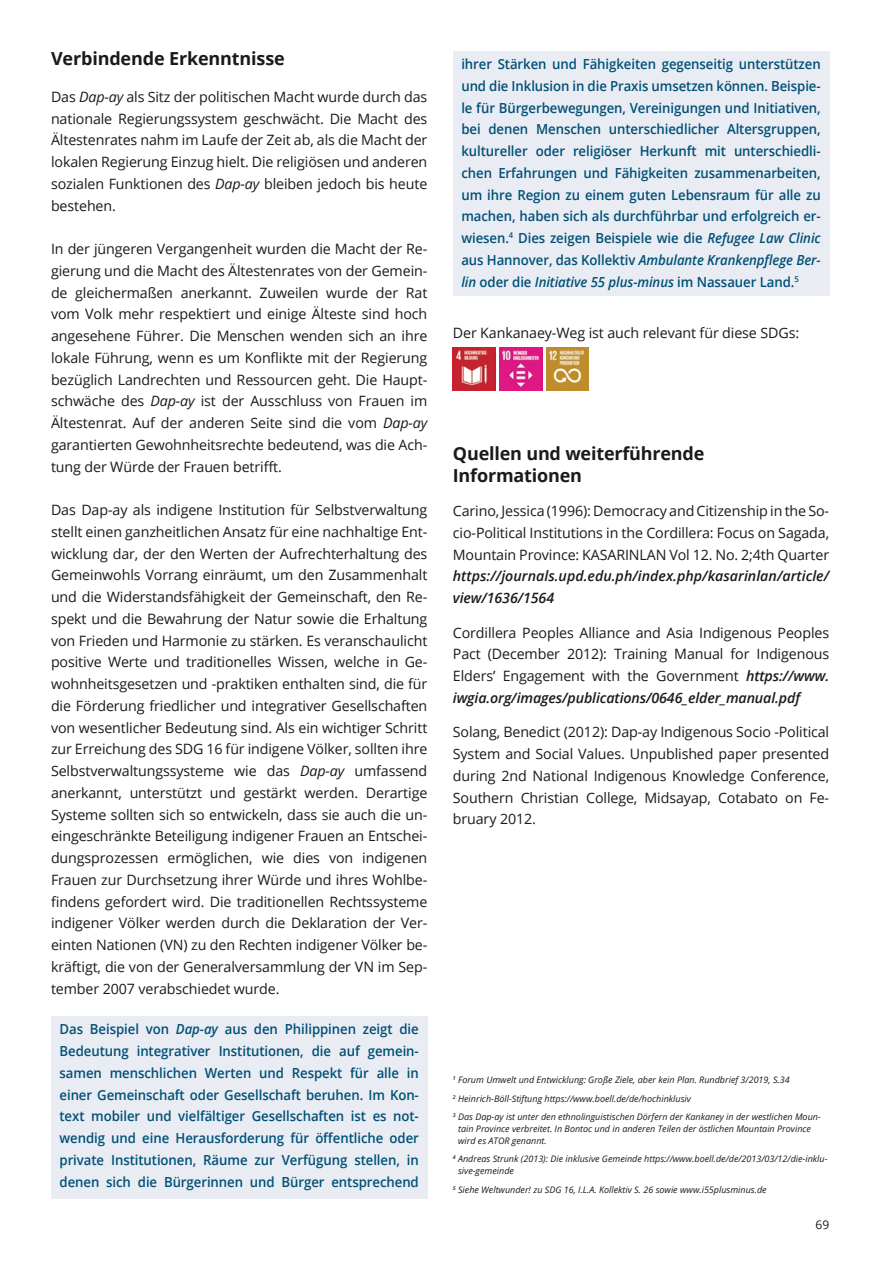
<style>
.page{position:relative;width:893px;height:1263px;background:#fff}
.page>*{position:absolute;margin:0;border:0;box-sizing:border-box;transform-origin:0 0}
.t1{font:700 18px/21.8px "Open Sans";letter-spacing:-.01em;color:#1a1a18}
.t2{font:14.25px/21.8px "Open Sans";letter-spacing:-.01em;color:#1a1a18;text-align:justify}
.t3{font:italic 600 14.25px/21.8px "Open Sans";color:#1a1a18}
.t4{font:600 13.8px/21.8px "Open Sans";letter-spacing:-.005em;color:#005077;text-align:justify;scale:.95 1}
.t5{font:12px "Open Sans";color:#1a1a18}
.t6{font:italic 9px/18.5px "Open Sans";color:#1a1a18}
.s1{font-style:italic}
.s2{font-weight:600;font-style:italic}
</style>
<div class="page">
<img style="left:453px;top:348px;width:42px;height:42px">
<img style="left:500px;top:348px;width:42px;height:42px">
<img style="left:546px;top:348px;width:43px;height:42px">
<div style="left:453px;top:51px;width:376px;height:245px;background:#e9ecf3"></div>
<div style="left:51px;top:1016px;width:376px;height:183px;background:#e9ecf3"></div>
<p class="t1" style="left:51px;top:47px;width:235px">Verbindende Erkenntnisse</p>
<p class="t2" style="left:51px;top:86px;width:378px">Das <span class="s1">Dap-ay</span> als Sitz der politischen Macht wurde durch das nationale Regierungssystem geschwächt. Die Macht des Ältestenrates nahm im Laufe der Zeit ab, als die Macht der lokalen Regierung Einzug hielt. Die religiösen und anderen sozialen Funktionen des <span class="s1">Dap-ay</span> bleiben jedoch bis heute bestehen.</p>
<p class="t2" style="left:51px;top:238px;width:378px">In der jüngeren Vergangenheit wurden die Macht der Re&shy;gierung und die Macht des Ältestenrates von der Gemein&shy;de gleichermaßen anerkannt. Zuweilen wurde der Rat vom Volk mehr respektiert und einige Älteste sind hoch angesehene Führer. Die Menschen wenden sich an ihre lokale Führung, wenn es um Konflikte mit der Regierung bezüglich Landrechten und Ressourcen geht. Die Haupt&shy;schwäche des <span class="s1">Dap-ay</span> ist der Ausschluss von Frauen im Ältestenrat. Auf der anderen Seite sind die vom <span class="s1">Dap-ay </span>garantierten Gewohnheitsrechte bedeutend, was die Ach&shy;tung der Würde der Frauen betrifft.</p>
<p class="t2" style="left:51px;top:499px;width:378px">Das Dap-ay als indigene Institution für Selbstverwaltung stellt einen ganzheitlichen Ansatz für eine nachhaltige Ent&shy;wicklung dar, der den Werten der Aufrechterhaltung des Gemeinwohls Vorrang einräumt, um den Zusammenhalt und die Widerstandsfähigkeit der Gemeinschaft, den Re&shy;spekt und die Bewahrung der Natur sowie die Erhaltung von Frieden und Harmonie zu stärken. Es veranschaulicht positive Werte und traditionelles Wissen, welche in Ge&shy;wohnheitsgesetzen und -praktiken enthalten sind, die für die Förderung friedlicher und integrativer Gesellschaften von wesentlicher Bedeutung sind. Als ein wichtiger Schritt zur Erreichung des SDG 16 für indigene Völker, sollten ihre Selbstverwaltungssysteme wie das <span class="s1">Dap-ay</span> umfassend anerkannt, unterstützt und gestärkt werden. Derartige Systeme sollten sich so entwickeln, dass sie auch die un&shy;eingeschränkte Beteiligung indigener Frauen an Entschei&shy;dungsprozessen ermöglichen, wie dies von indigenen Frauen zur Durchsetzung ihrer Würde und ihres Wohlbe&shy;findens gefordert wird. Die traditionellen Rechtssysteme indigener Völker werden durch die Deklaration der Ver&shy;einten Nationen (VN) zu den Rechten indigener Völker be&shy;kräftigt, die von der Generalversammlung der VN im Sep&shy;tember 2007 verabschiedet wurde.</p>
<p class="t4" style="left:60px;top:1018px;width:380px">Das Beispiel von <span class="s1">Dap-ay</span> aus den Philippinen zeigt die Bedeutung integrativer Institutionen, die auf gemein&shy;samen menschlichen Werten und Respekt für alle in einer Gemeinschaft oder Gesellschaft beruhen. Im Kon&shy;text mobiler und vielfältiger Gesellschaften ist es not&shy;wendig und eine Herausforderung für öffentliche oder private Institutionen, Räume zur Verfügung stellen, in denen sich die Bürgerinnen und Bürger entsprechend</p>
<p class="t4" style="left:461px;top:53px;width:380px">ihrer Stärken und Fähigkeiten gegenseitig unterstützen und die Inklusion in die Praxis umsetzen können. Beispie&shy;le für Bürgerbewegungen, Vereinigungen und Initiativen, bei denen Menschen unterschiedlicher Altersgruppen, kultureller oder religiöser Herkunft mit unterschiedli&shy;chen Erfahrungen und Fähigkeiten zusammenarbeiten, um ihre Region zu einem guten Lebensraum für alle zu machen, haben sich als durchführbar und erfolgreich er&shy;wiesen.<sup>4</sup> Dies zeigen Beispiele wie die <span class="s1">Refugee Law Clinic </span>aus Hannover, das Kollektiv <span class="s1">Ambulante Krankenpflege Ber&shy;lin</span> oder die <span class="s1">Initiative 55 plus-minus</span> im Nassauer Land.<sup>5</sup></p>
<p class="t2" style="left:453px;top:322px;width:348px">Der Kankanaey-Weg ist auch relevant für diese SDGs:</p>
<p class="t1" style="left:453px;top:442px;width:253px">Quellen und weiterführende<br>Informationen</p>
<p class="t2" style="left:453px;top:500px;width:378px">Carino, Jessica (1996): Democracy and Citizenship in the So&shy;cio-Political Institutions in the Cordillera: Focus on Sagada, Mountain Province: KASARINLAN Vol 12. No. 2;4th Quarter</p>
<p class="t3" style="left:453px;top:565px;width:378px">https://journals.upd.edu.ph/index.php/kasarinlan/article/ view/1636/1564</p>
<p class="t2" style="left:453px;top:621px;width:378px">Cordillera Peoples Alliance and Asia Indigenous Peoples Pact (December 2012): Training Manual for Indigenous Elders’ Engagement with the Government <span class="s2">https://www. iwgia.org/images/publications/0646_elder_manual.pdf</span></p>
<p class="t2" style="left:453px;top:721px;width:378px">Solang, Benedict (2012): Dap-ay Indigenous Socio -Political System and Social Values. Unpublished paper presented during 2nd National Indigenous Knowledge Conference, Southern Christian College, Midsayap, Cotabato on Fe&shy;bruary 2012.</p>
<p class="t6" style="left:453px;top:1070px;width:370px"><sup>1</sup> Forum Umwelt und Entwicklung: Große Ziele, aber kein Plan. Rundbrief 3/2019, S.34<br><sup>2</sup> Heinrich-Böll-Stiftung https://www.boell.de/de/hochinklusiv<br><sup>3</sup> Das Dap-ay ist unter den ethnolinguistischen Dörfern der Kankaney in der westlichen Moun-</p>
<p class="t6" style="left:458px;top:1122px;width:354px;line-height:12px">tain Province verbreitet. In Bontoc und in anderen Teilen der östlichen Mountain Province wird es ATOR genannt.</p>
<p class="t6" style="left:458px;top:1153px;width:371px;line-height:12px;text-indent:-5px"><sup>4</sup> Andreas Strunk (2013): Die inklusive Gemeinde https://www.boell.de/de/2013/03/12/die-inklu&shy;sive-gemeinde</p>
<p class="t6" style="left:453px;top:1180px;width:315px"><sup>5</sup> Siehe Weltwunder! zu SDG 16, I.L.A. Kollektiv S. 26 sowie www.i55plusminus.de</p>
<p class="t5" style="left:815px;top:1216px;width:15px">69</p>
</div>
